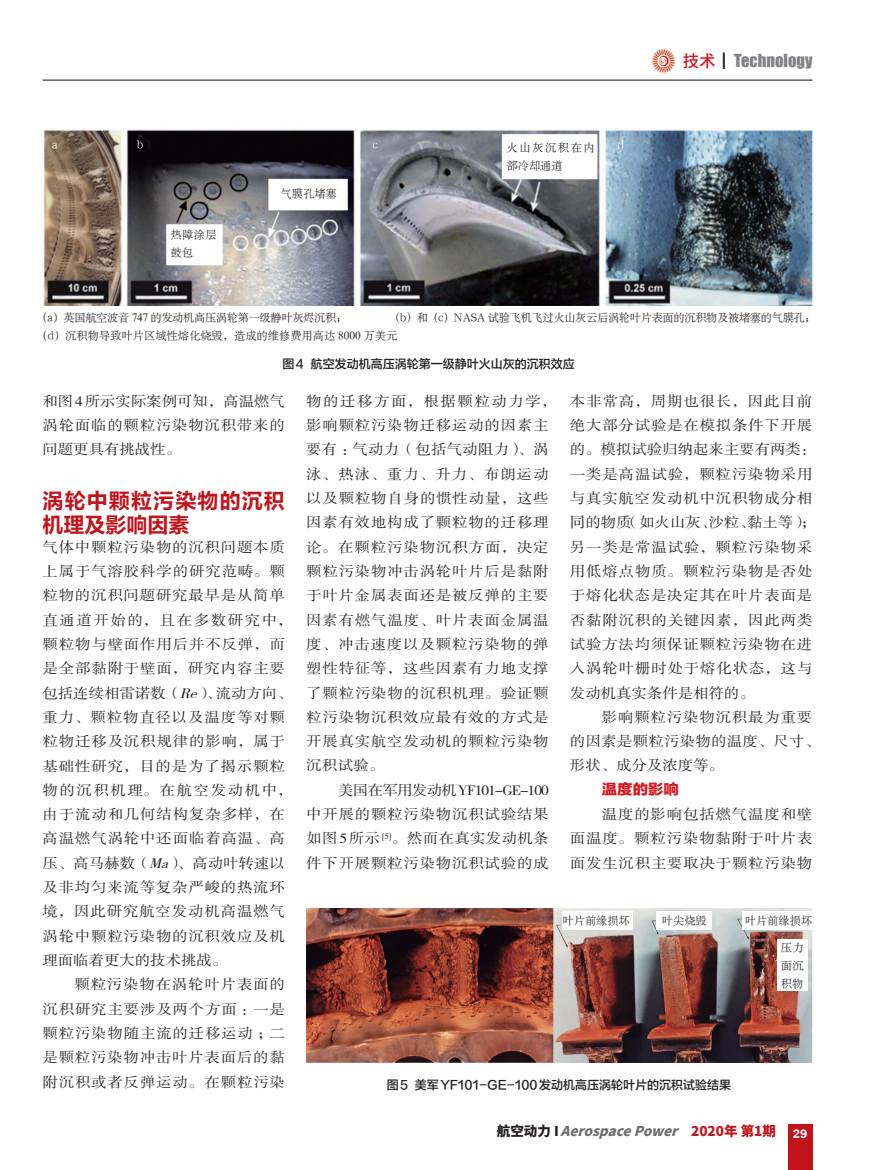
<style>
.page{position:relative;width:872px;height:1170px;background:#fff}
.page>*{position:absolute;margin:0;border:0;box-sizing:border-box;transform-origin:0 0}
.t1{font:21px/24.3px "FZLTCHJW GB1 0";letter-spacing:.055em;color:#c4121a}
.t2{font:16.5px "Impact";color:#808285}
.t3{font:14.25px/24.3px "FZSSJW GB1 0";letter-spacing:.055em;color:#231f20;text-align:justify;scale:1.08 1}
.t4{font:14.25px/24.3px "FZSSJW GB1 0";letter-spacing:.02em;color:#231f20;scale:1.08 1}
.t5{font:14.25px "FZLTTHJW GB1 0";color:#d7171f;scale:1.08 1}
.t6{font:italic 800 13.5px "Source Han Sans CN";color:#6c6d70}
.t7{font:12px "FZLTZHJW GB1 0";color:#231f20}
.t8{font:11.25px/18px "H Ya 6 gj";letter-spacing:-.03em;color:#231f20}
.t9{font:11.25px/18px "H Ya 6 gj";color:#231f20}
.t10{font:11.25px/18px "H Ya 6 gj";letter-spacing:.14em;color:#231f20}
.t11{font:11.25px "H Ya 6 gj";color:#fff}
.s1{font-family:"Source Han Sans CN";font-weight:500;color:#d7171f}
.s2{font-family:"Source Han Sans CN";font-weight:500;color:#231f20}
.s3{font-style:italic}
.s4{font-style:normal;color:#231f20}
.s5{font-style:normal;color:#c4121a}
</style>
<div class="page">
<div style="left:787px;top:1124px;width:25px;height:45px;background:#c4121a"></div>
<hr style="left:43px;top:80px;width:769px;height:1px;background:#231f20">
<img style="left:651px;top:49px;width:25px;height:24px">
<img style="left:43px;top:129px;width:771px;height:176px">
<img style="left:306px;top:908px;width:506px;height:154px">
<div style="left:777px;top:939px;width:30px;height:52px;background:#fff"></div>
<div style="left:562px;top:911px;width:70px;height:19px;background:#fff"></div>
<div style="left:742px;top:911px;width:70px;height:19px;background:#fff"></div>
<div style="left:657px;top:911px;width:55px;height:19px;background:#fff"></div>
<p class="t11" style="left:52px;top:139px;width:7px">a</p>
<p class="t11" style="left:137px;top:139px;width:8px">b</p>
<p class="t11" style="left:373px;top:139px;width:6px">c</p>
<p class="t11" style="left:617px;top:139px;width:8px">d</p>
<p class="t10" style="left:506px;top:138px;width:90px">火山灰沉积在内部冷却通道</p>
<p class="t9" style="left:170px;top:226px;width:48px">热障涂层鼓包</p>
<p class="t9" style="left:281px;top:185px;width:58px">气膜孔堵塞</p>
<p class="t2" style="left:682px;top:48px;width:131px"><span class="s1">技术</span><span class="s2">┃</span>Technology</p>
<p class="t8" style="left:37px;top:308px;width:312px">（a）英国航空波音 747 的发动机高压涡轮第一级静叶灰烬沉积；</p>
<p class="t8" style="left:37px;top:308px;width:780px;text-indent:352px">（b）和（c）NASA 试验飞机飞过火山灰云后涡轮叶片表面的沉积物及被堵塞的气膜孔；（d）沉积物导致叶片区域性熔化烧毁，造成的维修费用高达 8000 万美元</p>
<p class="t7" style="left:282px;top:357px;width:294px">图4 航空发动机高压涡轮第一级静叶火山灰的沉积效应</p>
<p class="t3" style="left:43px;top:389px;width:226px">和图 4 所示实际案例可知，高温燃气涡轮面临的颗粒污染物沉积带来的问题更具有挑战性。</p>
<h1 class="t1" style="left:43px;top:488px;width:244px">涡轮中颗粒污染物的沉积机理及影响因素</h1>
<p class="t3" style="left:43px;top:535px;width:233px;text-align:left">气体中颗粒污染物的沉积问题本质上属于气溶胶科学的研究范畴。颗粒物的沉积问题研究最早是从简单直通道开始的，且在多数研究中，颗粒物与壁面作用后并不反弹，而是全部黏附于壁面，研究内容主要包括连续相雷诺数（<span class="s3">Re</span>）、流动方向、重力、颗粒物直径以及温度等对颗粒物迁移及沉积规律的影响，属于基础性研究，目的是为了揭示颗粒物的沉积机理。在航空发动机中，由于流动和几何结构复杂多样，在高温燃气涡轮中还面临着高温、高压、高马赫数（<span class="s3">Ma</span>）、高动叶转速以及非均匀来流等复杂严峻的热流环境，因此研究航空发动机高温燃气涡轮中颗粒污染物的沉积效应及机理面临着更大的技术挑战。</p>
<p class="t3" style="left:43px;top:972px;width:226px;text-indent:32px">颗粒污染物在涡轮叶片表面的沉积研究主要涉及两个方面：一是颗粒污染物随主流的迁移运动；二是颗粒污染物冲击叶片表面后的黏附沉积或者反弹运动。在颗粒污染</p>
<p class="t3" style="left:570px;top:389px;width:230px;text-align:left">本非常高，周期也很长，因此目前绝大部分试验是在模拟条件下开展的。模拟试验归纳起来主要有两类：一类是高温试验，颗粒污染物采用与真实航空发动机中沉积物成分相同的物质（如火山灰、沙粒、黏土等）；另一类是常温试验，颗粒污染物采用低熔点物质。颗粒污染物是否处于熔化状态是决定其在叶片表面是否黏附沉积的关键因素，因此两类试验方法均须保证颗粒污染物在进入涡轮叶栅时处于熔化状态，这与发动机真实条件是相符的。</p>
<p class="t4" style="left:570px;top:705px;width:233px;text-indent:32px">影响颗粒污染物沉积最为重要的因素是颗粒污染物的温度、尺寸、形状、成分及浓度等。</p>
<p class="t5" style="left:602px;top:781px;width:73px">温度的影响</p>
<p class="t3" style="left:570px;top:802px;width:226px;text-indent:32px">温度的影响包括燃气温度和壁面温度。颗粒污染物黏附于叶片表面发生沉积主要取决于颗粒污染物</p>
<p class="t3" style="left:306px;top:389px;width:233px;text-align:left">物的迁移方面，根据颗粒动力学，影响颗粒污染物迁移运动的因素主要有：气动力（包括气动阻力）、涡泳、热泳、重力、升力、布朗运动以及颗粒物自身的惯性动量，这些因素有效地构成了颗粒物的迁移理论。在颗粒污染物沉积方面，决定颗粒污染物冲击涡轮叶片后是黏附于叶片金属表面还是被反弹的主要因素有燃气温度、叶片表面金属温度、冲击速度以及颗粒污染物的弹塑性特征等，这些因素有力地支撑了颗粒污染物的沉积机理。验证颗粒污染物沉积效应最有效的方式是开展真实航空发动机的颗粒污染物沉积试验。</p>
<p class="t3" style="left:306px;top:778px;width:226px;text-indent:32px">美国在军用发动机YF101-GE-100中开展的颗粒污染物沉积试验结果如图5所示 <sup>[5]</sup>。然而在真实发动机条件下开展颗粒污染物沉积试验的成</p>
<p class="t9" style="left:562px;top:911px;width:69px">叶片前缘损坏</p>
<p class="t9" style="left:744px;top:911px;width:69px">叶片前缘损坏</p>
<p class="t9" style="left:781px;top:938px;width:24px;text-align:justify">压力面沉积物</p>
<p class="t9" style="left:662px;top:911px;width:46px">叶尖烧毁</p>
<p class="t7" style="left:387px;top:1078px;width:346px">图5 美军YF101-GE-100发动机高压涡轮叶片的沉积试验结果</p>
<p class="t6" style="left:497px;top:1123px;width:312px"><span class="s4">航空动力 I</span> AerospacePower <span class="s5">2 0 2 0 年 第 1 期</span> <sub>2</sub> <sub>9</sub></p>
</div>
